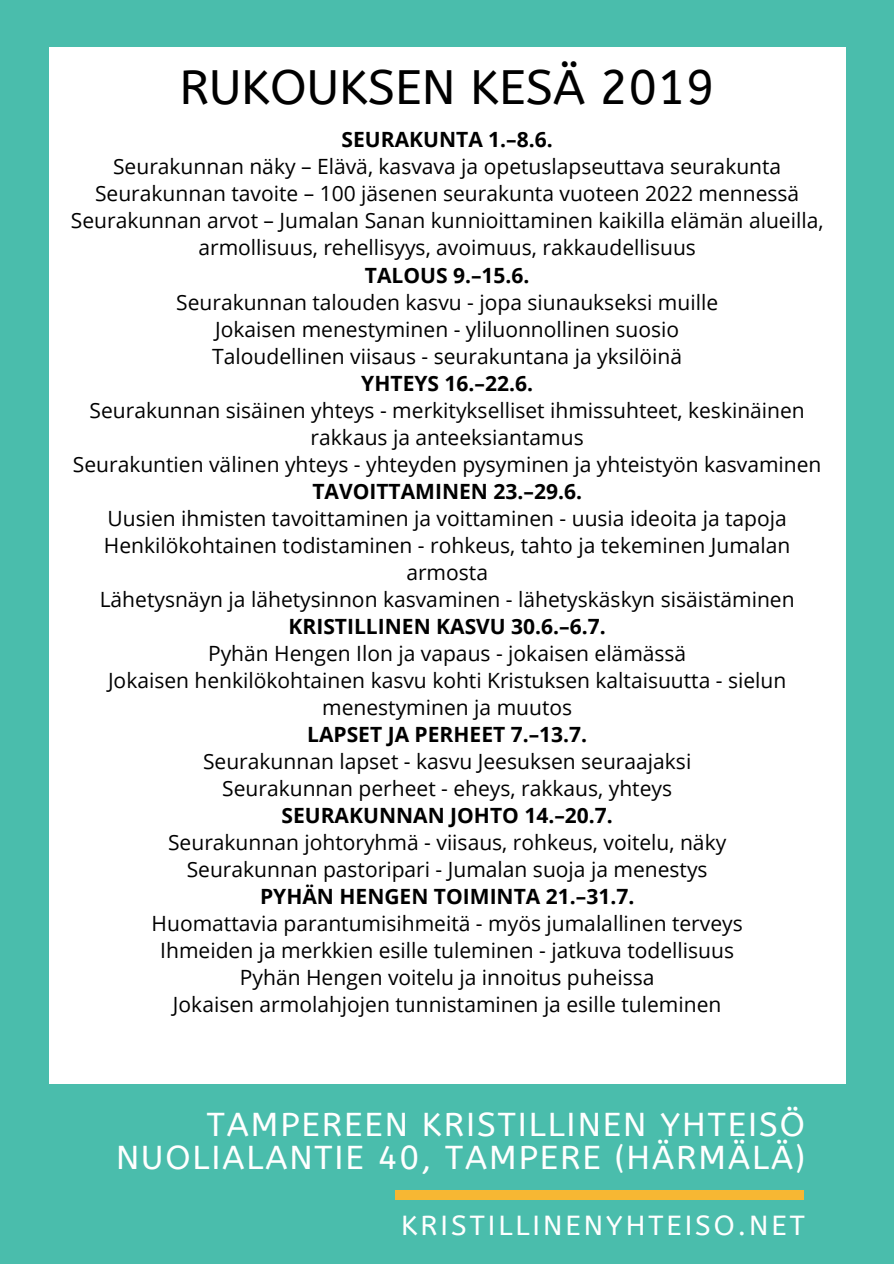
<style>
.page{position:relative;width:894px;height:1264px;background:#fff}
.page>*{position:absolute;margin:0;border:0;box-sizing:border-box;transform-origin:0 0}
.t1{font:48px "A Bee Zee";color:#000}
.t2{font:33px/33.5px "A Bee Zee";letter-spacing:.06em;color:#fff;text-align:right}
.t3{font:27.45px "A Bee Zee";letter-spacing:.11em;color:#fff}
.t4{font:21px/27px "Open Sans";color:#000;text-align:center}
.t5{font:700 21px "Open Sans";color:#000}
</style>
<div class="page">
<div style="left:0;top:0;width:893px;height:1263px;background:#4abdac"></div>
<div style="left:395px;top:1189px;width:409px;height:10px;background:#f7b733"></div>
<div style="left:49px;top:47px;width:796px;height:1036px;background:#fff"></div>
<h1 class="t1" style="left:179px;top:60px;width:537px">RUKOUKSEN KESÄ 2019</h1>
<p class="t5" style="left:341px;top:125px;width:213px">SEURAKUNTA 1.–8.6.</p>
<p class="t4" style="left:71px;top:153px;width:754px">Seurakunnan näky – Elävä, kasvava ja opetuslapseuttava seurakunta Seurakunnan tavoite – 100 jäsenen seurakunta vuoteen 2022 mennessä Seurakunnan arvot – Jumalan Sanan kunnioittaminen kaikilla elämän alueilla, armollisuus, rehellisyys, avoimuus, rakkaudellisuus</p>
<p class="t5" style="left:365px;top:260px;width:166px">TALOUS 9.–15.6.</p>
<p class="t4" style="left:176px;top:288px;width:543px">Seurakunnan talouden kasvu - jopa siunaukseksi muille<br>Jokaisen menestyminen - yliluonnollinen suosio<br>Taloudellinen viisaus - seurakuntana ja yksilöinä</p>
<p class="t5" style="left:361px;top:368px;width:173px">YHTEYS 16.–22.6.</p>
<p class="t4" style="left:73px;top:396px;width:750px">Seurakunnan sisäinen yhteys - merkitykselliset ihmissuhteet, keskinäinen rakkaus ja anteeksiantamus<br>Seurakuntien välinen yhteys - yhteyden pysyminen ja yhteistyön kasvaminen</p>
<p class="t5" style="left:312px;top:476px;width:271px">TAVOITTAMINEN 23.–29.6.</p>
<p class="t4" style="left:100px;top:504px;width:696px">Uusien ihmisten tavoittaminen ja voittaminen - uusia ideoita ja tapoja Henkilökohtainen todistaminen - rohkeus, tahto ja tekeminen Jumalan armosta<br>Lähetysnäyn ja lähetysinnon kasvaminen - lähetyskäskyn sisäistäminen</p>
<p class="t5" style="left:288px;top:611px;width:318px">KRISTILLINEN KASVU 30.6.–6.7.</p>
<p class="t4" style="left:108px;top:639px;width:679px">Pyhän Hengen Ilon ja vapaus - jokaisen elämässä<br>Jokaisen henkilökohtainen kasvu kohti Kristuksen kaltaisuutta - sielun menestyminen ja muutos</p>
<p class="t5" style="left:307px;top:719px;width:281px">LAPSET JA PERHEET 7.–13.7.</p>
<p class="t4" style="left:203px;top:747px;width:489px">Seurakunnan lapset - kasvu Jeesuksen seuraajaksi<br>Seurakunnan perheet - eheys, rakkaus, yhteys</p>
<p class="t5" style="left:281px;top:800px;width:333px">SEURAKUNNAN JOHTO 14.–20.7.</p>
<p class="t4" style="left:168px;top:828px;width:559px">Seurakunnan johtoryhmä - viisaus, rohkeus, voitelu, näky<br>Seurakunnan pastoripari - Jumalan suoja ja menestys</p>
<p class="t5" style="left:260px;top:881px;width:376px">PYHÄN HENGEN TOIMINTA 21.–31.7.</p>
<p class="t4" style="left:152px;top:909px;width:592px">Huomattavia parantumisihmeitä - myös jumalallinen terveys Ihmeiden ja merkkien esille tuleminen - jatkuva todellisuus Pyhän Hengen voitelu ja innoitus puheissa<br>Jokaisen armolahjojen tunnistaminen ja esille tuleminen</p>
<h2 class="t2" style="left:116px;top:1108px;width:690px">TAMPEREEN KRISTILLINEN YHTEISÖ<br>NUOLIALANTIE 40, TAMPERE (HÄRMÄLÄ)</h2>
<h3 class="t3" style="left:401px;top:1209px;width:405px">KRISTILLINENYHTEISO.NET</h3>
</div>
